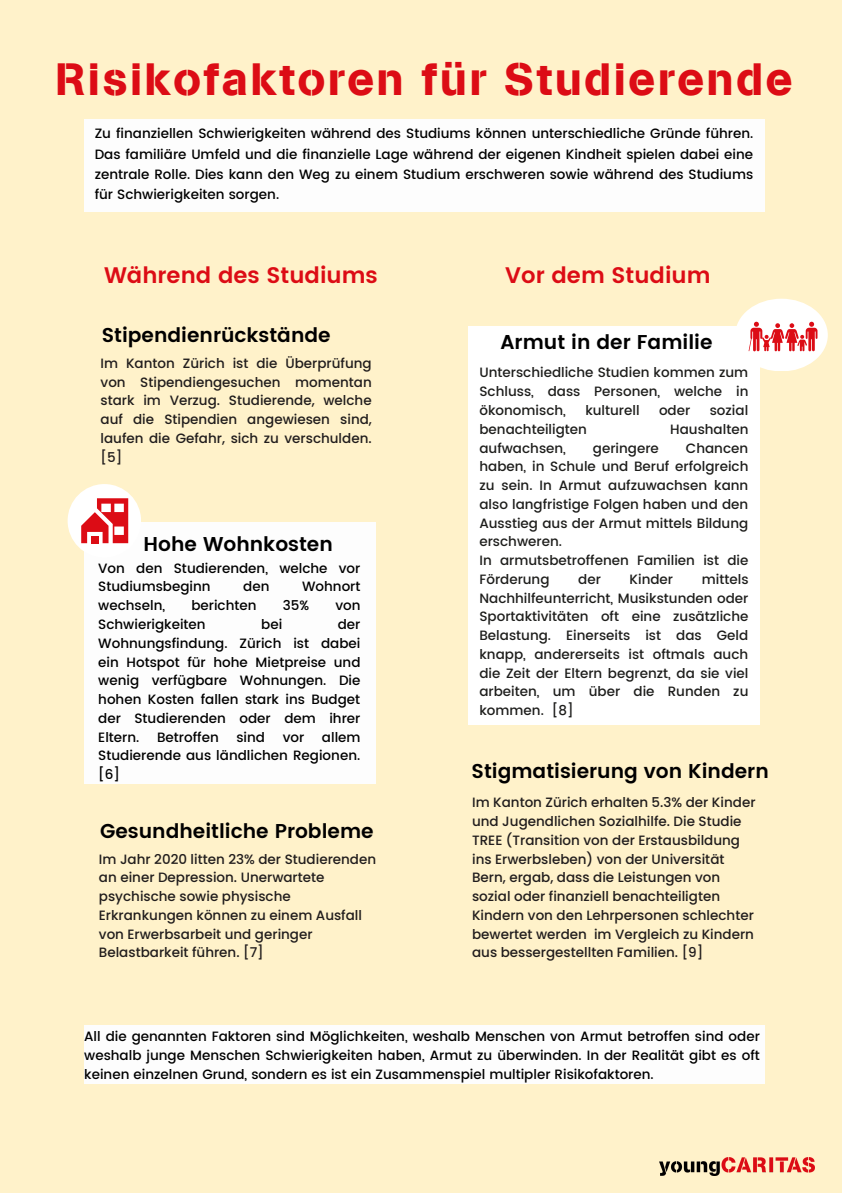
<style>
.page{position:relative;width:842px;height:1193px;background:#fff}
.page>*{position:absolute;margin:0;border:0;box-sizing:border-box;transform-origin:0 0}
.t1{font:45px "AG Book Stencil";letter-spacing:.05em;color:#dc0c15}
.t2{font:600 22.5px "Poppins";color:#dc0c15}
.t3{font:600 20px "Poppins";color:#000}
.t4{font:500 13.5px/18.8px "Poppins";color:#000;text-align:justify}
.t5{font:500 13.5px/18.8px "Poppins";color:#211d1d}
.t6{font:500 13.5px/18.8px "Poppins";color:#1d1d1b;text-align:justify}
</style>
<div class="page">
<div style="left:0;top:0;width:842px;height:1192px;background:#fff2ca"></div>
<img style="left:659px;top:1157px;width:155px;height:18px">
<div style="left:84px;top:1024px;width:680px;height:58px;background:#fdfdfd"></div>
<div style="left:84px;top:119px;width:680px;height:92px;background:#fdfdfd"></div>
<div style="left:84px;top:522px;width:292px;height:261px;background:#fdfdfd"></div>
<div style="left:468px;top:326px;width:292px;height:398px;background:#fff"></div>
<div style="left:735px;top:298px;width:93px;height:73px;background:#fff;border-radius:50%"></div>
<svg style="left:748px;top:321px;width:69px;height:30px"></svg>
<div style="left:68px;top:484px;width:73px;height:73px;background:#fff;border-radius:50%"></div>
<svg style="left:81px;top:498px;width:47px;height:45px"></svg>
<h1 class="t1" style="left:55px;top:52px;width:739px">Risikofaktoren für Studierende</h1>
<p class="t4" style="left:95px;top:124px;width:660px;line-height:20.2px">Zu finanziellen Schwierigkeiten während des Studiums können unterschiedliche Gründe führen.<br>Das familiäre Umfeld und die finanzielle Lage während der eigenen Kindheit spielen dabei eine zentrale Rolle. Dies kann den Weg zu einem Studium erschweren sowie während des Studiums für Schwierigkeiten sorgen.</p>
<h2 class="t2" style="left:104px;top:262px;width:275px">Während des Studiums</h2>
<h2 class="t2" style="left:505px;top:262px;width:207px">Vor dem Studium</h2>
<h3 class="t3" style="left:102px;top:323px;width:230px">Stipendienrückstände</h3>
<p class="t5" style="left:101px;top:354px;width:273px;text-align:justify">Im Kanton Zürich ist die Überprüfung von Stipendiengesuchen momentan stark im Verzug. Studierende, welche auf die Stipendien angewiesen sind, laufen die Gefahr, sich zu verschulden. [5]</p>
<h3 class="t3" style="left:144px;top:532px;width:191px">Hohe Wohnkosten</h3>
<p class="t4" style="left:98px;top:558px;width:264px">Von den Studierenden, welche vor<br>Studiumsbeginn</p>
<p class="t4" style="left:243px;top:577px;width:28px">den</p>
<p class="t4" style="left:302px;top:577px;width:60px">Wohnort</p>
<p class="t4" style="left:98px;top:596px;width:68px">wechseln,</p>
<p class="t4" style="left:191px;top:596px;width:67px">berichten</p>
<p class="t4" style="left:283px;top:596px;width:28px">35%</p>
<p class="t4" style="left:335px;top:596px;width:27px">von</p>
<p class="t4" style="left:98px;top:614px;width:109px">Schwierigkeiten</p>
<p class="t4" style="left:261px;top:614px;width:23px">bei</p>
<p class="t4" style="left:98px;top:614px;width:264px;text-indent:239px">der Wohnungsfindung. Zürich ist dabei ein Hotspot für hohe Mietpreise und wenig verfügbare Wohnungen. Die hohen Kosten fallen stark ins Budget der Studierenden oder dem ihrer Eltern.</p>
<p class="t4" style="left:157px;top:727px;width:63px">Betroffen</p>
<p class="t4" style="left:236px;top:727px;width:30px">sind</p>
<p class="t4" style="left:283px;top:727px;width:23px">vor</p>
<p class="t4" style="left:98px;top:727px;width:264px;text-indent:224px">allem Studierende aus ländlichen Regionen. [6]</p>
<h3 class="t3" style="left:100px;top:819px;width:275px">Gesundheitliche Probleme</h3>
<p class="t5" style="left:99px;top:849px;width:279px">Im Jahr 2020 litten 23% der Studierenden an einer Depression. Unerwartete psychische sowie physische Erkrankungen können zu einem Ausfall von Erwerbsarbeit und geringer Belastbarkeit führen. [7]</p>
<h3 class="t3" style="left:500px;top:330px;width:213px">Armut in der Familie</h3>
<p class="t6" style="left:479px;top:363px;width:270px">Unterschiedliche Studien kommen zum Schluss, dass Personen, welche in ökonomisch,</p>
<p class="t6" style="left:585px;top:401px;width:56px">kulturell</p>
<p class="t6" style="left:659px;top:401px;width:33px">oder</p>
<p class="t6" style="left:710px;top:401px;width:40px">sozial</p>
<p class="t6" style="left:479px;top:419px;width:109px">benachteiligten</p>
<p class="t6" style="left:670px;top:419px;width:80px">Haushalten</p>
<p class="t6" style="left:479px;top:438px;width:88px">aufwachsen,</p>
<p class="t6" style="left:593px;top:438px;width:67px">geringere</p>
<p class="t6" style="left:479px;top:438px;width:271px;text-align:left;text-indent:206px">Chancen haben, in Schule und Beruf erfolgreich zu sein. In Armut aufzuwachsen kann also langfristige Folgen haben und den<br>Ausstieg aus der Armut mittels Bildung erschweren.<br>In armutsbetroffenen Familien ist die<br>Förderung</p>
<p class="t6" style="left:479px;top:569px;width:271px;text-indent:222px">mittels Nachhilfeunterricht, Musikstunden oder Sportaktivitäten oft eine zusätzliche Belastung. Einerseits ist das Geld knapp, andererseits ist oftmals auch die Zeit der Eltern begrenzt, da sie viel arbeiten, um über die Runden zu kommen. [8]</p>
<p class="t6" style="left:578px;top:569px;width:24px">der</p>
<p class="t6" style="left:630px;top:569px;width:45px">Kinder</p>
<h3 class="t3" style="left:471px;top:759px;width:299px">Stigmatisierung von Kindern</h3>
<p class="t5" style="left:472px;top:793px;width:285px">Im Kanton Zürich erhalten 5.3% der Kinder und Jugendlichen Sozialhilfe. Die Studie TREE (Transition von der Erstausbildung ins Erwerbsleben) von der Universität Bern, ergab, dass die Leistungen von sozial oder finanziell benachteiligten Kindern von den Lehrpersonen schlechter bewertet werden im Vergleich zu Kindern aus bessergestellten Familien. [9]</p>
<p class="t4" style="left:84px;top:1027px;width:677px">All die genannten Faktoren sind Möglichkeiten, weshalb Menschen von Armut betroffen sind oder weshalb junge Menschen Schwierigkeiten haben, Armut zu überwinden. In der Realität gibt es oft keinen einzelnen Grund, sondern es ist ein Zusammenspiel multipler Risikofaktoren.</p>
</div>
